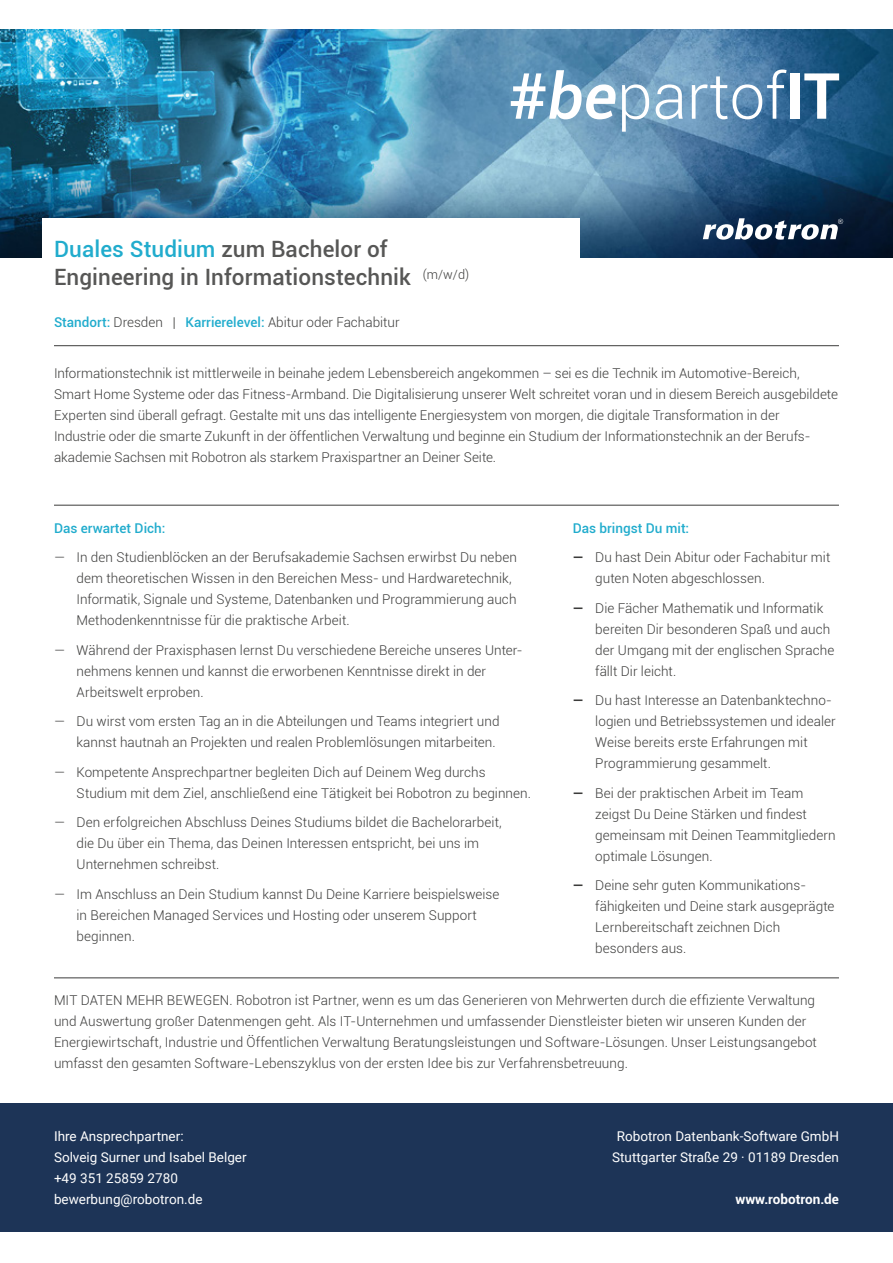
<style>
.page{position:relative;width:893px;height:1263px;background:#fff}
.page>*{position:absolute;margin:0;border:0;box-sizing:border-box;transform-origin:0 0}
.t1{font:300 63.75px "Roboto";color:#fff}
.t2{font:500 22.5px/28.5px "Roboto";letter-spacing:.005em;color:#575756}
.t3{font:300 13.5px/21px "Roboto";letter-spacing:.005em;color:#3c3c3b}
.t4{font:13.5px/21px "Roboto";color:#fff}
.t5{font:500 13.5px "Roboto";color:#21accd}
.t6{font:700 13.5px "Roboto";color:#fff}
.s1{font-weight:500}
.s2{font-weight:500;font-style:italic}
.s3{font-weight:700}
.s4{color:#21accd}
.s5{font-weight:500;color:#21accd}
</style>
<div class="page">
<img style="left:0;top:29px;width:893px;height:228px">
<hr style="left:54px;top:977px;width:785px;height:1px;background:#3c3c3b">
<svg style="left:703px;top:218px;width:140px;height:22px"></svg>
<div style="left:43px;top:218px;width:537px;height:48px;background:#fff"></div>
<hr style="left:54px;top:505px;width:785px;height:1px;background:#3c3c3b">
<hr style="left:54px;top:345px;width:785px;height:1px;background:#3c3c3b">
<div style="left:0;top:1103px;width:893px;height:129px;background:#1d3457"></div>
<h1 class="t1" style="left:509px;top:52px;width:333px"><span class="s1">#</span><span class="s2">be</span>partof<span class="s3">IT</span></h1>
<h2 class="t2" style="left:54px;top:233px;width:417px"><span class="s4">Duales Studium</span> zum Bachelor of<br>Engineering in Informationstechnik <sup>(m/w/d)</sup></h2>
<p class="t3" style="left:54px;top:311px;width:347px"><span class="s5">Standort:</span> Dresden | <span class="s5">Karrierelevel:</span> Abitur oder Fachabitur</p>
<p class="t3" style="left:54px;top:362px;width:785px">Informationstechnik ist mittlerweile in beinahe jedem Lebensbereich angekommen – sei es die Technik im Automotive-Bereich, Smart Home Systeme oder das Fitness-Armband. Die Digitalisierung unserer Welt schreitet voran und in diesem Bereich ausgebildete Experten sind überall gefragt. Gestalte mit uns das intelligente Energiesystem von morgen, die digitale Transformation in der<br>Industrie oder die smarte Zukunft in der öffentlichen Verwaltung und beginne ein Studium der Informationstechnik an der Berufs&shy;akademie Sachsen mit Robotron als starkem Praxispartner an Deiner Seite.</p>
<p class="t5" style="left:54px;top:518px;width:113px">Das erwartet Dich:</p>
<p class="t3" style="left:77px;top:546px;width:442px;text-indent:-23px">— In den Studienblöcken an der Berufsakademie Sachsen erwirbst Du neben dem theoretischen Wissen in den Bereichen Mess- und Hardwaretechnik, Informatik, Signale und Systeme, Datenbanken und Programmierung auch Methodenkenntnisse für die praktische Arbeit.</p>
<p class="t3" style="left:77px;top:639px;width:447px;text-indent:-23px">— Während der Praxisphasen lernst Du verschiedene Bereiche unseres Unter&shy;nehmens kennen und kannst die erworbenen Kenntnisse direkt in der<br>Arbeitswelt erproben.</p>
<p class="t3" style="left:54px;top:710px;width:447px;text-align:right">— Du wirst vom ersten Tag an in die Abteilungen und Teams integriert und kannst hautnah an Projekten und realen Problemlösungen mitarbeiten.</p>
<p class="t3" style="left:77px;top:761px;width:456px;text-indent:-23px">— Kompetente Ansprechpartner begleiten Dich auf Deinem Weg durchs<br>Studium mit dem Ziel, anschließend eine Tätigkeit bei Robotron zu beginnen.</p>
<p class="t3" style="left:77px;top:811px;width:427px;text-indent:-23px">— Den erfolgreichen Abschluss Deines Studiums bildet die Bachelorarbeit, die Du über ein Thema, das Deinen Interessen entspricht, bei uns im<br>Unternehmen schreibst.</p>
<p class="t3" style="left:77px;top:883px;width:424px;text-indent:-23px">— Im Anschluss an Dein Studium kannst Du Deine Karriere beispielsweise in Bereichen Managed Services und Hosting oder unserem Support beginnen.</p>
<p class="t5" style="left:573px;top:518px;width:118px">Das bringst Du mit:</p>
<p class="t3" style="left:595px;top:546px;width:237px;text-indent:-23px"><span class="s3">—</span> Du hast Dein Abitur oder Fachabitur mit guten Noten abgeschlossen.</p>
<p class="t3" style="left:595px;top:597px;width:241px;text-indent:-23px"><span class="s3">—</span> Die Fächer Mathematik und Informatik bereiten Dir besonderen Spaß und auch der Umgang mit der englischen Sprache fällt Dir leicht.</p>
<p class="t3" style="left:595px;top:689px;width:242px;text-indent:-23px"><span class="s3">—</span> Du hast Interesse an Datenbanktechno&shy;logien und Betriebssystemen und idealer Weise bereits erste Erfahrungen mit Programmierung gesammelt.</p>
<p class="t3" style="left:595px;top:782px;width:242px;text-indent:-23px"><span class="s3">—</span> Bei der praktischen Arbeit im Team zeigst Du Deine Stärken und findest gemeinsam mit Deinen Teammitgliedern optimale Lösungen.</p>
<p class="t3" style="left:595px;top:874px;width:241px;text-indent:-23px"><span class="s3">—</span> Deine sehr guten Kommunikations&shy;fähigkeiten und Deine stark ausgeprägte<br>Lernbereitschaft zeichnen Dich besonders aus.</p>
<p class="t3" style="left:54px;top:989px;width:764px">MIT DATEN MEHR BEWEGEN. Robotron ist Partner, wenn es um das Generieren von Mehrwerten durch die effiziente Verwaltung und Auswertung großer Datenmengen geht. Als IT-Unternehmen und umfassender Dienstleister bieten wir unseren Kunden der Energiewirtschaft, Industrie und Öffentlichen Verwaltung Beratungsleistungen und Software-Lösungen. Unser Leistungsangebot umfasst den gesamten Software-Lebenszyklus von der ersten Idee bis zur Verfahrensbetreuung.</p>
<p class="t4" style="left:54px;top:1125px;width:194px">Ihre Ansprechpartner:<br>Solveig Surner und Isabel Belger +49 351 25859 2780 bewerbung@robotron.de</p>
<p class="t4" style="left:612px;top:1125px;width:228px;text-align:center">Robotron Datenbank-Software GmbH<br>Stuttgarter Straße 29 · 01189 Dresden</p>
<p class="t6" style="left:735px;top:1190px;width:105px">www.robotron.de</p>
</div>
